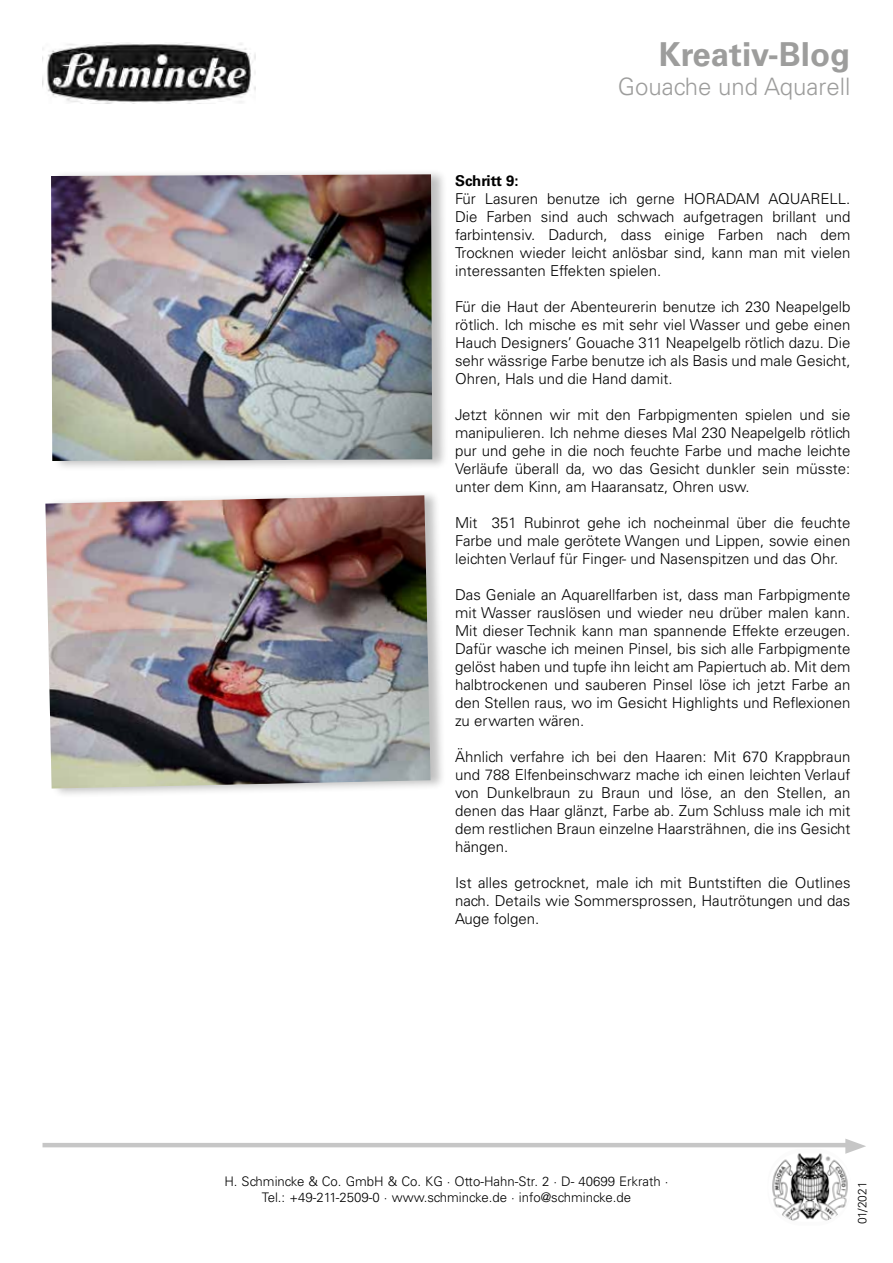
<style>
.page{position:relative;width:893px;height:1263px;background:#fff}
.page>*{position:absolute;margin:0;border:0;box-sizing:border-box;transform-origin:0 0}
.t1{font:700 33px "Univers LT Std";color:#9d9d9c}
.t2{font:300 24px "Univers LT Std";color:#9d9d9c}
.t3{font:300 15px/18px "Univers LT Std";color:#000;text-align:justify}
.t4{font:700 15px "Univers LT Std";letter-spacing:-.01em;color:#000}
.t5{font:300 13.2px/15.9px "Univers LT Std";color:#000;text-align:center}
.t6{font:300 12px "Univers LT Std";color:#000}
</style>
<div class="page">
<div style="left:767px;top:1149px;width:83px;height:77px;background:#fbfbfb;border-radius:34px"></div>
<hr style="left:43px;top:1143px;width:807px;height:4px;background:#c6c6c6">
<svg style="left:845px;top:1139px;width:21px;height:14px"></svg>
<div style="left:51px;top:168px;width:397px;height:303px;background:#000;opacity:.25"></div>
<img style="left:51px;top:174px;width:381px;height:287px">
<div style="left:45px;top:489px;width:402px;height:310px;background:#000;opacity:.25"></div>
<img style="left:45px;top:495px;width:386px;height:293px">
<img style="left:43px;top:43px;width:213px;height:60px">
<img style="left:772px;top:1153px;width:76px;height:68px">
<h1 class="t1" style="left:659px;top:35px;width:193px">Kreativ-Blog</h1>
<h2 class="t2" style="left:618px;top:72px;width:234px">Gouache und Aquarell</h2>
<p class="t4" style="left:455px;top:172px;width:65px">Schritt 9:</p>
<p class="t3" style="left:455px;top:190px;width:397px">Für Lasuren benutze ich gerne HORADAM AQUARELL.<br>Die Farben sind auch schwach aufgetragen brillant und farbintensiv. Dadurch, dass einige Farben nach dem Trocknen wieder leicht anlösbar sind, kann man mit vielen interessanten Effekten spielen.</p>
<p class="t3" style="left:455px;top:298px;width:397px">Für die Haut der Abenteurerin benutze ich 230 Neapelgelb rötlich. Ich mische es mit sehr viel Wasser und gebe einen Hauch Designers’ Gouache 311 Neapelgelb rötlich dazu. Die sehr wässrige Farbe benutze ich als Basis und male Gesicht, Ohren, Hals und die Hand damit.</p>
<p class="t3" style="left:455px;top:406px;width:397px">Jetzt können wir mit den Farbpigmenten spielen und sie manipulieren. Ich nehme dieses Mal 230 Neapelgelb rötlich pur und gehe in die noch feuchte Farbe und mache leichte Verläufe überall da, wo das Gesicht dunkler sein müsste: unter dem Kinn, am Haaransatz, Ohren usw.</p>
<p class="t3" style="left:455px;top:514px;width:397px">Mit 351 Rubinrot gehe ich nocheinmal über die feuchte Farbe und male gerötete Wangen und Lippen, sowie einen leichten Verlauf für Finger- und Nasenspitzen und das Ohr.</p>
<p class="t3" style="left:455px;top:586px;width:397px">Das Geniale an Aquarellfarben ist, dass man Farbpigmente mit Wasser rauslösen und wieder neu drüber malen kann.<br>Mit dieser Technik kann man spannende Effekte erzeugen.<br>Dafür wasche ich meinen Pinsel, bis sich alle Farbpigmente gelöst haben und tupfe ihn leicht am Papiertuch ab. Mit dem halbtrockenen und sauberen Pinsel löse ich jetzt Farbe an den Stellen raus, wo im Gesicht Highlights und Reflexionen zu erwarten wären.</p>
<p class="t3" style="left:455px;top:748px;width:397px">Ähnlich verfahre ich bei den Haaren: Mit 670 Krappbraun und 788 Elfenbeinschwarz mache ich einen leichten Verlauf von Dunkelbraun zu Braun und löse, an den Stellen, an denen das Haar glänzt, Farbe ab. Zum Schluss male ich mit dem restlichen Braun einzelne Haarsträhnen, die ins Gesicht hängen.</p>
<p class="t3" style="left:455px;top:874px;width:397px">Ist alles getrocknet, male ich mit Buntstiften die Outlines nach. Details wie Sommersprossen, Hautrötungen und das Auge folgen.</p>
<p class="t5" style="left:224px;top:1173px;width:446px">H. Schmincke &amp; Co. GmbH &amp; Co. KG · Otto-Hahn-Str. 2 · D- 40699 Erkrath ·<br>Tel.: +49-211-2509-0 · www.schmincke.de · info@schmincke.de</p>
<p class="t6" style="left:855px;top:1224px;width:44px;rotate:-90deg">01/2021</p>
</div>
